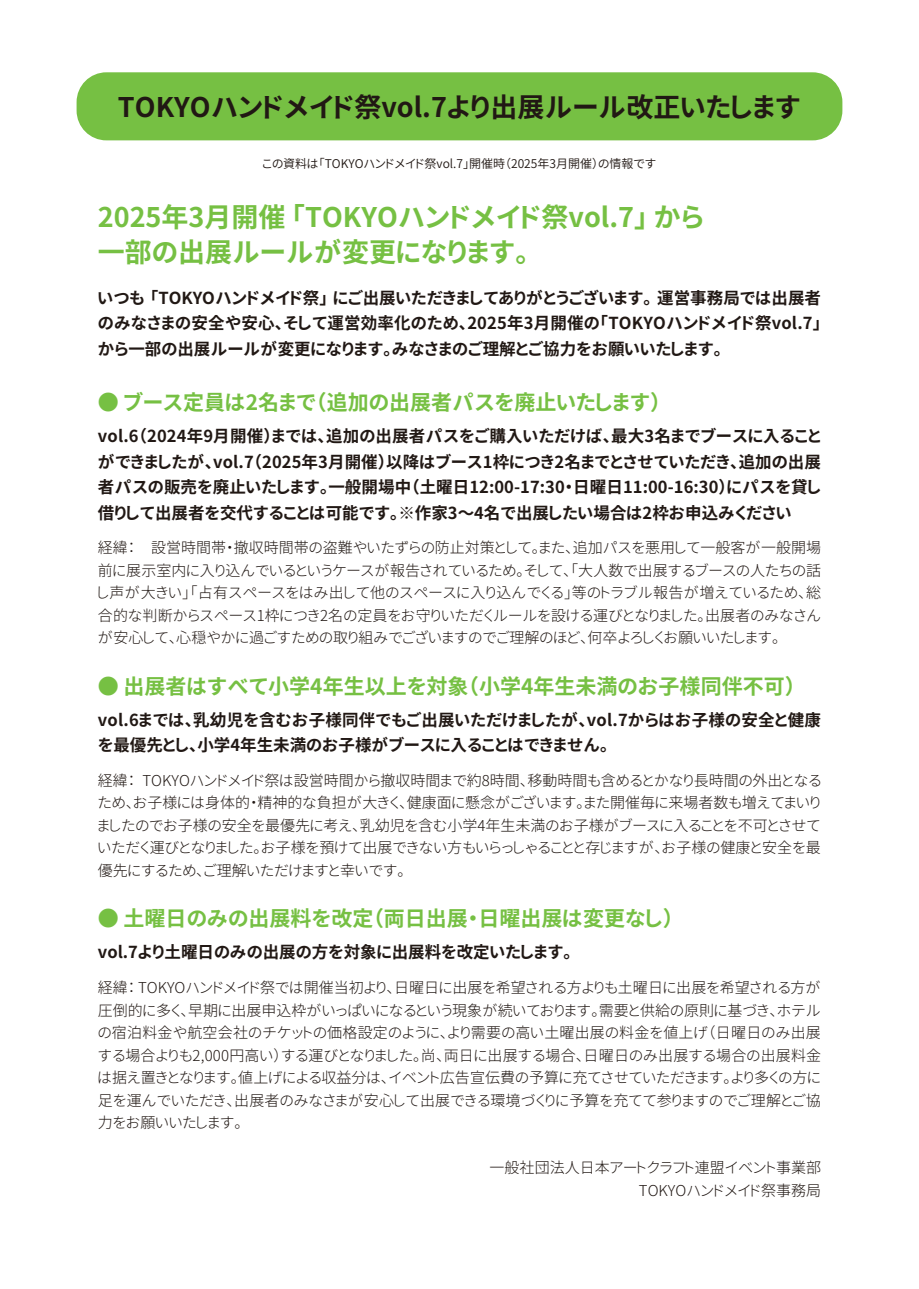
<style>
.page{position:relative;width:919px;height:1289px;background:#fff}
.page>*{position:absolute;margin:0;border:0;box-sizing:border-box;transform-origin:0 0}
.t1{font:27px/34.5px "Gen Shin Gothic P Bold";color:#76c043}
.t2{font:27px "Gen Shin Gothic P Bold";color:#211814}
.t3{font:21px "Gen Shin Gothic P Bold";color:#76c043}
.t4{font:16.5px/25.5px "Gen Shin Gothic P Bold";color:#211814;text-align:justify}
.t5{font:15px/22.5px "Gen Shin Gothic P Light";color:#211814;text-align:justify}
.t6{font:12px "Gen Shin Gothic P Normal";color:#211814}
</style>
<div class="page">
<div style="left:77px;top:72px;width:765px;height:68px;background:#76c043"></div>
<h1 class="t2" style="left:118px;top:86px;width:684px">TOKYOハンドメイド祭vol.7より出展ルール改正いたします</h1>
<p class="t6" style="left:262px;top:155px;width:395px">この資料は「TOKYOハンドメイド祭vol.7」開催時（2025年3月開催）の情報です</p>
<h1 class="t1" style="left:98px;top:199px;width:607px">2025年3月開催 「TOKYOハンドメイド祭vol.7」 から一部の出展ルールが変更になります。</h1>
<p class="t4" style="left:98px;top:285px;width:724px">いつも 「TOKYOハンドメイド祭」 にご出展いただきましてありがとうございます。 運営事務局では出展者のみなさまの安全や安心、そして運営効率化のため、2025年3月開催の「TOKYOハンドメイド祭vol.7」から一部の出展ルールが変更になります。みなさまのご理解とご協力をお願いいたします。</p>
<h2 class="t3" style="left:98px;top:386px;width:564px">● ブース定員は2名まで（追加の出展者パスを廃止いたします）</h2>
<p class="t4" style="left:98px;top:423px;width:724px">vol.6（2024年9月開催）までは、追加の出展者パスをご購入いただけば、最大3名までブースに入ることができましたが、vol.7（2025年3月開催）以降はブース1枠につき2名までとさせていただき、追加の出展者パスの販売を廃止いたします。一般開場中（土曜日12:00-17:30・日曜日11:00-16:30）にパスを貸し借りして出展者を交代することは可能です。※作家3～4名で出展したい場合は2枠お申込みください</p>
<p class="t5" style="left:98px;top:536px;width:724px">経緯： 設営時間帯・撤収時間帯の盗難やいたずらの防止対策として。また、追加パスを悪用して一般客が一般開場前に展示室内に入り込んでいるというケースが報告されているため。そして、「大人数で出展するブースの人たちの話し声が大きい」「占有スペースをはみ出して他のスペースに入り込んでくる」等のトラブル報告が増えているため、総合的な判断からスペース1枠につき2名の定員をお守りいただくルールを設ける運びとなりました。出展者のみなさんが安心して、心穏やかに過ごすための取り組みでございますのでご理解のほど、何卒よろしくお願いいたします。</p>
<h2 class="t3" style="left:98px;top:669px;width:698px">● 出展者はすべて小学4年生以上を対象（小学4年生未満のお子様同伴不可）</h2>
<p class="t4" style="left:98px;top:706px;width:724px">vol.6までは、乳幼児を含むお子様同伴でもご出展いただけましたが、vol.7からはお子様の安全と健康を最優先とし、小学4年生未満のお子様がブースに入ることはできません。</p>
<p class="t5" style="left:98px;top:769px;width:724px">経緯： TOKYOハンドメイド祭は設営時間から撤収時間まで約8時間、移動時間も含めるとかなり長時間の外出となるため、お子様には身体的・精神的な負担が大きく、健康面に懸念がございます。また開催毎に来場者数も増えてまいりましたのでお子様の安全を最優先に考え、乳幼児を含む小学4年生未満のお子様がブースに入ることを不可とさせていただく運びとなりました。お子様を預けて出展できない方もいらっしゃることと存じますが、お子様の健康と安全を最優先にするため、ご理解いただけますと幸いです。</p>
<h2 class="t3" style="left:98px;top:902px;width:577px">● 土曜日のみの出展料を改定（両日出展・日曜出展は変更なし）</h2>
<p class="t4" style="left:98px;top:939px;width:475px">vol.7より土曜日のみの出展の方を対象に出展料を改定いたします。</p>
<p class="t5" style="left:98px;top:976px;width:724px">経緯： TOKYOハンドメイド祭では開催当初より、日曜日に出展を希望される方よりも土曜日に出展を希望される方が圧倒的に多く、早期に出展申込枠がいっぱいになるという現象が続いております。需要と供給の原則に基づき、ホテルの宿泊料金や航空会社のチケットの価格設定のように、より需要の高い土曜出展の料金を値上げ（日曜日のみ出展する場合よりも2,000円高い）する運びとなりました。尚、両日に出展する場合、日曜日のみ出展する場合の出展料金は据え置きとなります。値上げによる収益分は、イベント広告宣伝費の予算に充てさせていただきます。より多くの方に足を運んでいただき、出展者のみなさまが安心して出展できる環境づくりに予算を充てて参りますのでご理解とご協力をお願いいたします。</p>
<p class="t5" style="left:489px;top:1156px;width:333px;text-align:right">一般社団法人日本アートクラフト連盟イベント事業部<br>TOKYOハンドメイド祭事務局</p>
</div>
